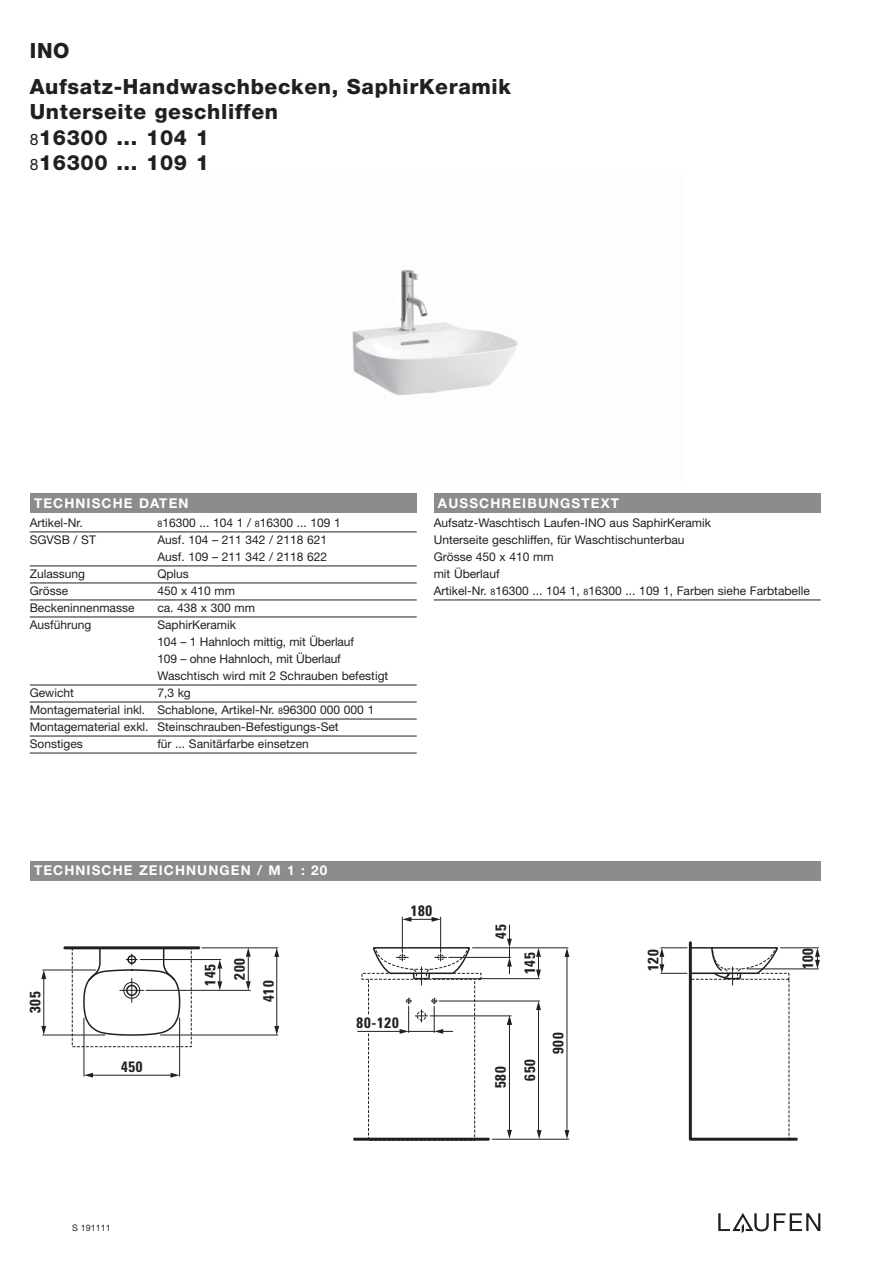
<style>
.page{position:relative;width:893px;height:1263px;background:#fff}
.page>*{position:absolute;margin:0;border:0;box-sizing:border-box;transform-origin:0 0}
.t1{font:800 21px/25.5px "Helvetica Neue";letter-spacing:.03em;color:#231f20}
.t2{font:700 condensed 15px/29.4px "Univers";letter-spacing:.05em;color:#231f20;text-align:center}
.t3{font:700 13.5px "Helvetica Neue";letter-spacing:.085em;color:#fff}
.t4{font:12px/17px "Helvetica Neue";color:#231f20}
.t5{font:9px "Helvetica Neue";color:#231f20}
.s1{font-weight:400;font-size:15.75px}
.s2{font-size:9px}
</style>
<div class="page">
<div style="left:30px;top:861px;width:791px;height:19px;background:#8a8c8e"></div>
<div style="left:30px;top:493px;width:387px;height:19px;background:#8a8c8e"></div>
<div style="left:434px;top:493px;width:387px;height:19px;background:#8a8c8e"></div>
<svg style="left:718px;top:1213px;width:102px;height:20px"></svg>
<img style="left:352px;top:270px;width:166px;height:125px">
<hr style="left:65px;top:946px;width:134px;height:3px;background:#231f20">
<hr style="left:354px;top:1138px;width:134px;height:3px;background:#231f20">
<div style="left:72px;top:947px;width:120px;height:100px;border:1px dashed #231f20"></div>
<svg style="left:82px;top:946px;width:99px;height:90px"></svg>
<svg style="left:373px;top:946px;width:98px;height:26px"></svg>
<svg style="left:565px;top:948px;width:4px;height:9px"></svg>
<hr style="left:567px;top:954px;width:1px;height:177px;background:#231f20">
<hr style="left:358px;top:1031px;width:42px;height:1px;background:#231f20">
<hr style="left:84px;top:1018px;width:1px;height:58px;background:#231f20">
<hr style="left:179px;top:1018px;width:1px;height:58px;background:#231f20">
<svg style="left:84px;top:1073px;width:9px;height:4px"></svg>
<svg style="left:171px;top:1073px;width:9px;height:4px"></svg>
<hr style="left:92px;top:1075px;width:79px;height:1px;background:#231f20">
<hr style="left:160px;top:1035px;width:118px;height:1px;background:#231f20">
<svg style="left:274px;top:948px;width:5px;height:9px"></svg>
<svg style="left:274px;top:1026px;width:5px;height:9px"></svg>
<hr style="left:276px;top:956px;width:1px;height:70px;background:#231f20">
<hr style="left:146px;top:990px;width:104px;height:1px;background:#231f20">
<hr style="left:140px;top:959px;width:81px;height:1px;background:#231f20">
<svg style="left:246px;top:948px;width:5px;height:42px"></svg>
<hr style="left:202px;top:947px;width:76px;height:1px;background:#231f20">
<svg style="left:217px;top:959px;width:5px;height:31px"></svg>
<hr style="left:402px;top:917px;width:1px;height:35px;background:#231f20">
<hr style="left:440px;top:917px;width:1px;height:35px;background:#231f20">
<svg style="left:402px;top:917px;width:39px;height:5px"></svg>
<svg style="left:536px;top:948px;width:5px;height:24px"></svg>
<svg style="left:507px;top:925px;width:5px;height:47px"></svg>
<hr style="left:472px;top:947px;width:96px;height:1px;background:#231f20">
<svg style="left:659px;top:941px;width:140px;height:200px"></svg>
<hr style="left:449px;top:957px;width:61px;height:1px;background:#231f20">
<svg style="left:361px;top:972px;width:429px;height:169px"></svg>
<hr style="left:43px;top:1035px;width:62px;height:1px;background:#231f20">
<svg style="left:41px;top:970px;width:5px;height:9px"></svg>
<svg style="left:41px;top:1026px;width:5px;height:9px"></svg>
<hr style="left:44px;top:979px;width:1px;height:47px;background:#231f20">
<hr style="left:43px;top:970px;width:53px;height:1px;background:#231f20">
<hr style="left:780px;top:947px;width:38px;height:1px;background:#231f20">
<hr style="left:747px;top:969px;width:71px;height:1px;background:#231f20">
<svg style="left:815px;top:948px;width:5px;height:21px"></svg>
<hr style="left:30px;top:532px;width:387px;height:1px;background:#231f20">
<hr style="left:30px;top:566px;width:387px;height:1px;background:#231f20">
<hr style="left:30px;top:583px;width:387px;height:1px;background:#231f20">
<hr style="left:30px;top:600px;width:387px;height:1px;background:#231f20">
<hr style="left:30px;top:617px;width:387px;height:1px;background:#231f20">
<hr style="left:30px;top:685px;width:387px;height:1px;background:#231f20">
<hr style="left:30px;top:702px;width:387px;height:1px;background:#231f20">
<hr style="left:30px;top:719px;width:387px;height:1px;background:#231f20">
<hr style="left:30px;top:736px;width:387px;height:1px;background:#231f20">
<hr style="left:30px;top:753px;width:387px;height:1px;background:#231f20">
<hr style="left:434px;top:600px;width:387px;height:1px;background:#231f20">
<h1 class="t1" style="left:30px;top:39px;width:41px">INO</h1>
<h1 class="t1" style="left:30px;top:75px;width:483px">Aufsatz-Handwaschbecken, SaphirKeramik<br>Unterseite geschliffen<br><span class="s1">8</span>16300 ... 104 1<br><span class="s1">8</span>16300 ... 109 1</h1>
<p class="t3" style="left:34px;top:498px;width:156px">TECHNISCHE DATEN</p>
<p class="t3" style="left:438px;top:498px;width:183px">AUSSCHREIBUNGSTEXT</p>
<p class="t4" style="left:30px;top:516px;width:55px">Artikel-Nr.</p>
<p class="t4" style="left:157px;top:516px;width:185px"><span class="s2">8</span>16300 ... 104 1 / <span class="s2">8</span>16300 ... 109 1</p>
<p class="t4" style="left:30px;top:533px;width:68px">SGVSB / ST</p>
<p class="t4" style="left:157px;top:533px;width:171px">Ausf. 104 – 211 342 / 2118 621<br>Ausf. 109 – 211 342 / 2118 622</p>
<p class="t4" style="left:30px;top:567px;width:57px">Zulassung</p>
<p class="t4" style="left:157px;top:567px;width:33px">Qplus</p>
<p class="t4" style="left:30px;top:584px;width:40px">Grösse</p>
<p class="t4" style="left:157px;top:584px;width:79px">450 x 410 mm</p>
<p class="t4" style="left:30px;top:601px;width:106px">Beckeninnenmasse</p>
<p class="t4" style="left:157px;top:601px;width:99px">ca. 438 x 300 mm</p>
<p class="t4" style="left:30px;top:618px;width:63px">Ausführung</p>
<p class="t4" style="left:157px;top:618px;width:233px">SaphirKeramik<br>104 – 1 Hahnloch mittig, mit Überlauf<br>109 – ohne Hahnloch, mit Überlauf<br>Waschtisch wird mit 2 Schrauben befestigt</p>
<p class="t4" style="left:30px;top:686px;width:46px">Gewicht</p>
<p class="t4" style="left:30px;top:686px;width:346px;text-indent:128px">7,3 kg<br>Montagematerial inkl. Schablone, Artikel-Nr. <span class="s2">8</span>96300 000 000 1<br>Montagematerial exkl. Steinschrauben-Befestigungs-Set Sonstiges</p>
<p class="t4" style="left:157px;top:737px;width:153px">für ... Sanitärfarbe einsetzen</p>
<p class="t4" style="left:434px;top:516px;width:378px">Aufsatz-Waschtisch Laufen-INO aus SaphirKeramik<br>Unterseite geschliffen, für Waschtischunterbau<br>Grösse 450 x 410 mm<br>mit Überlauf<br>Artikel-Nr. <span class="s2">8</span>16300 ... 104 1, <span class="s2">8</span>16300 ... 109 1, Farben siehe Farbtabelle</p>
<p class="t3" style="left:34px;top:866px;width:295px">TECHNISCHE ZEICHNUNGEN / M 1 : 20</p>
<p class="t2" style="left:22px;top:1013px;width:23px;rotate:-90deg">305</p>
<p class="t2" style="left:121px;top:1053px;width:23px">450</p>
<p class="t2" style="left:197px;top:986px;width:23px;rotate:-90deg">145</p>
<p class="t2" style="left:226px;top:980px;width:23px;rotate:-90deg">200</p>
<p class="t2" style="left:255px;top:1002px;width:23px;rotate:-90deg">410</p>
<p class="t2" style="left:411px;top:897px;width:23px">180</p>
<p class="t2" style="left:357px;top:1010px;width:44px">80-120</p>
<p class="t2" style="left:488px;top:939px;width:16px;rotate:-90deg">45</p>
<p class="t2" style="left:517px;top:974px;width:23px;rotate:-90deg">145</p>
<p class="t2" style="left:487px;top:1088px;width:30px;rotate:-90deg">580<br>650</p>
<p class="t2" style="left:545px;top:1054px;width:23px;rotate:-90deg">900</p>
<p class="t2" style="left:640px;top:971px;width:23px;rotate:-90deg">120</p>
<p class="t2" style="left:795px;top:968px;width:21px;rotate:-90deg">100</p>
<p class="t5" style="left:72px;top:1224px;width:40px">S 191111</p>
</div>
